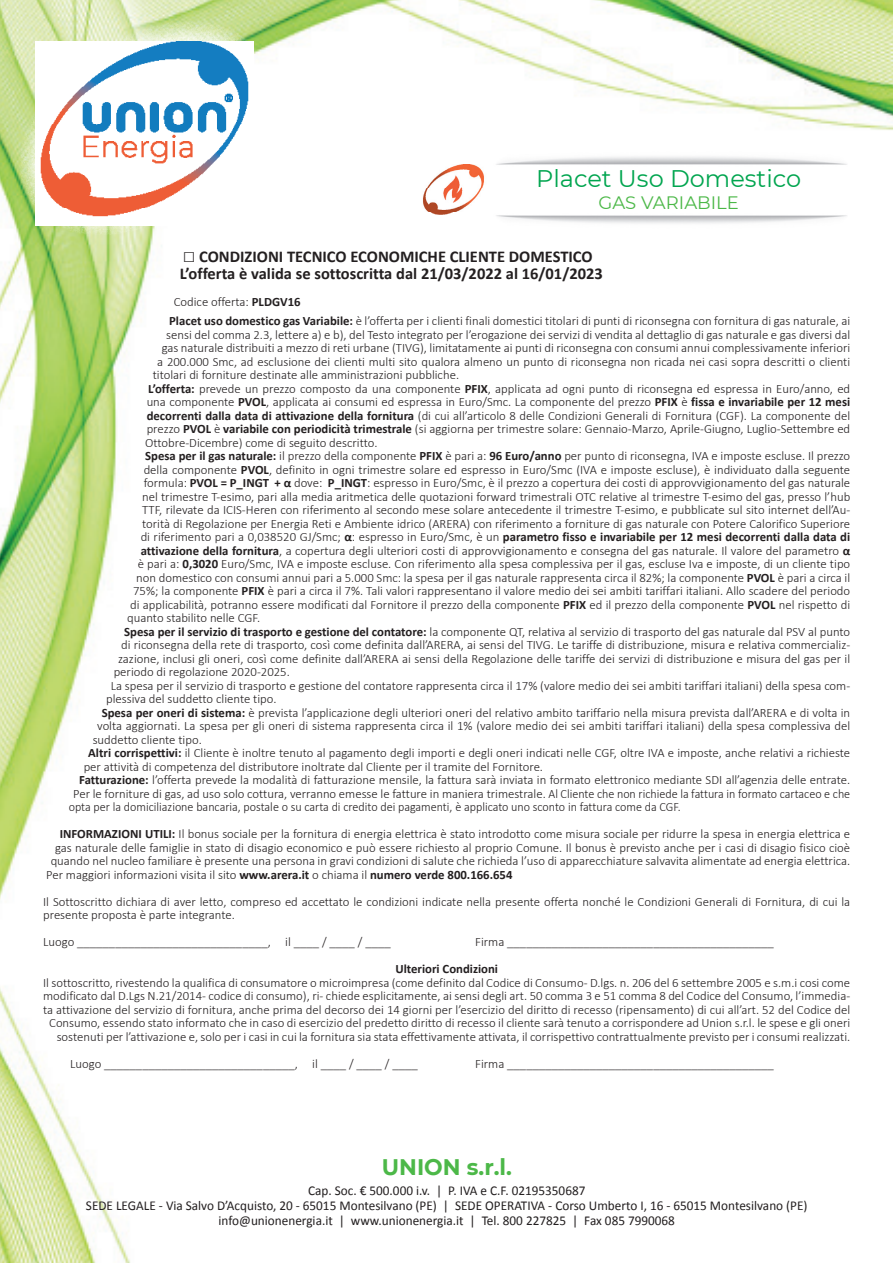
<style>
.page{position:relative;width:893px;height:1263px;background:#fff}
.page>*{position:absolute;margin:0;border:0;box-sizing:border-box;transform-origin:0 0}
.t1{font:24px "Montserrat";color:#00a54f}
.t2{font:700 22.5px "Montserrat";color:#4cb848}
.t3{font:18px "Montserrat";color:#4cb848}
.t4{font:700 16.5px "Calibri";color:#231f20}
.t5{font:13.5px "Calibri";color:#231f20}
.t6{font:300 12.75px/13.5px "Calibri";color:#231f20}
.t7{font:700 12.75px "Calibri";color:#231f20}
.t8{font:300 12.75px "Calibri";color:#231f20;scale:.95 1}
.s1{font-size:21px}
.s2{font-weight:700}
.s3{font-weight:300}
</style>
<div class="page">
<img style="left:0;top:0;width:893px;height:1263px">
<svg style="left:0;top:0;width:310px;height:279px"></svg>
<svg style="left:33px;top:37px;width:225px;height:182px"></svg>
<img style="left:482px;top:205px;width:380px;height:35px">
<img style="left:482px;top:139px;width:380px;height:35px">
<img style="left:35px;top:41px;width:218px;height:184px">
<img style="left:420px;top:165px;width:67px;height:52px">
<p class="t1" style="left:536px;top:162px;width:266px">Placet Uso Domestico</p>
<p class="t3" style="left:598px;top:190px;width:142px">GAS VARIABILE</p>
<p class="t4" style="left:183px;top:246px;width:411px"><span class="s1">□</span> CONDIZIONI TECNICO ECONOMICHE CLIENTE DOMESTICO</p>
<p class="t4" style="left:180px;top:263px;width:425px">L’offerta è valida se sottoscritta dal 21/03/2022 al 16/01/2023</p>
<p class="t6" style="left:174px;top:294px;width:128px">Codice offerta: <span class="s2">PLDGV16</span></p>
<p class="t6" style="left:169px;top:314px;width:683px"><span class="s2">Placet uso domestico gas Variabile:</span> è l’offerta per i clienti finali domestici titolari di punti di riconsegna con fornitura di gas naturale, ai</p>
<p class="t6" style="left:166px;top:327px;width:686px">sensi del comma 2.3, lettere a) e b), del Testo integrato per l’erogazione dei servizi di vendita al dettaglio di gas naturale e gas diversi dal</p>
<p class="t6" style="left:162px;top:341px;width:690px">gas naturale distribuiti a mezzo di reti urbane (TIVG), limitatamente ai punti di riconsegna con consumi annui complessivamente inferiori</p>
<p class="t6" style="left:157px;top:354px;width:695px">a 200.000 Smc, ad esclusione dei clienti multi sito qualora almeno un punto di riconsegna non ricada nei casi sopra descritti o clienti</p>
<p class="t6" style="left:153px;top:368px;width:308px">titolari di forniture destinate alle amministrazioni pubbliche.</p>
<p class="t6" style="left:145px;top:381px;width:707px;text-align:justify"><span class="s2">L’offerta:</span> prevede un prezzo composto da una componente <span class="s2">PFIX</span>, applicata ad ogni punto di riconsegna ed espressa in Euro/anno, ed una componente <span class="s2">PVOL</span>, applicata ai consumi ed espressa in Euro/Smc. La componente del prezzo <span class="s2">PFIX</span> è <span class="s2">fissa e invariabile per 12 mesi decorrenti dalla data di attivazione della fornitura</span> (di cui all’articolo 8 delle Condizioni Generali di Fornitura (CGF). La componente del prezzo <span class="s2">PVOL</span> è <span class="s2">variabile con periodicità trimestrale</span> (si aggiorna per trimestre solare: Gennaio-Marzo, Aprile-Giugno, Luglio-Settembre ed Ottobre-Dicembre) come di seguito descritto.</p>
<p class="t6" style="left:145px;top:449px;width:706px"><span class="s2">Spesa per il gas naturale:</span> il prezzo della componente <span class="s2">PFIX</span> è pari a: <span class="s2">96 Euro/anno</span> per punto di riconsegna, IVA e imposte escluse. Il prezzo</p>
<p class="t6" style="left:144px;top:462px;width:708px">della componente <span class="s2">PVOL</span>, definito in ogni trimestre solare ed espresso in Euro/Smc (IVA e imposte escluse), è individuato dalla seguente</p>
<p class="t6" style="left:144px;top:476px;width:708px">formula: <span class="s2">PVOL = P_INGT + α</span> dove: <span class="s2">P_INGT</span>: espresso in Euro/Smc, è il prezzo a copertura dei costi di approvvigionamento del gas naturale</p>
<p class="t6" style="left:142px;top:489px;width:710px">nel trimestre T-esimo, pari alla media aritmetica delle quotazioni forward trimestrali OTC relative al trimestre T-esimo del gas, presso l’hub</p>
<p class="t6" style="left:142px;top:503px;width:709px">TTF, rilevate da ICIS-Heren con riferimento al secondo mese solare antecedente il trimestre T-esimo, e pubblicate sul sito internet dell’Au-</p>
<p class="t6" style="left:142px;top:516px;width:710px">torità di Regolazione per Energia Reti e Ambiente idrico (ARERA) con riferimento a forniture di gas naturale con Potere Calorifico Superiore</p>
<p class="t7" style="left:141px;top:529px;width:711px"><span class="s3">di riferimento pari a 0,038520 GJ/Smc;</span> α<span class="s3">: espresso in Euro/Smc, è un</span> parametro fisso e invariabile per 12 mesi decorrenti dalla data di</p>
<p class="t6" style="left:141px;top:543px;width:711px"><span class="s2">attivazione della fornitura</span>, a copertura degli ulteriori costi di approvvigionamento e consegna del gas naturale. Il valore del parametro <span class="s2">α</span></p>
<p class="t6" style="left:138px;top:557px;width:714px">è pari a: <span class="s2">0,3020</span> Euro/Smc, IVA e imposte escluse. Con riferimento alla spesa complessiva per il gas, escluse Iva e imposte, di un cliente tipo</p>
<p class="t6" style="left:136px;top:570px;width:715px">non domestico con consumi annui pari a 5.000 Smc: la spesa per il gas naturale rappresenta circa il 82%; la componente <span class="s2">PVOL</span> è pari a circa il</p>
<p class="t6" style="left:133px;top:584px;width:719px">75%; la componente <span class="s2">PFIX</span> è pari a circa il 7%. Tali valori rappresentano il valore medio dei sei ambiti tariffari italiani. Allo scadere del periodo</p>
<p class="t6" style="left:130px;top:597px;width:722px">di applicabilità, potranno essere modificati dal Fornitore il prezzo della componente <span class="s2">PFIX</span> ed il prezzo della componente <span class="s2">PVOL</span> nel rispetto di</p>
<p class="t6" style="left:127px;top:611px;width:134px">quanto stabilito nelle CGF.</p>
<p class="t6" style="left:124px;top:624px;width:727px"><span class="s2">Spesa per il servizio di trasporto e gestione del contatore:</span> la componente QT, relativa al servizio di trasporto del gas naturale dal PSV al punto</p>
<p class="t6" style="left:121px;top:638px;width:730px">di riconsegna della rete di trasporto, così come definita dall’ARERA, ai sensi del TIVG. Le tariffe di distribuzione, misura e relativa commercializ-</p>
<p class="t6" style="left:118px;top:651px;width:734px">zazione, inclusi gli oneri, così come definite dall’ARERA ai sensi della Regolazione delle tariffe dei servizi di distribuzione e misura del gas per il</p>
<p class="t6" style="left:114px;top:665px;width:178px">periodo di regolazione 2020-2025.</p>
<p class="t6" style="left:106px;top:678px;width:745px;text-indent:4px">La spesa per il servizio di trasporto e gestione del contatore rappresenta circa il 17% (valore medio dei sei ambiti tariffari italiani) della spesa com&shy;plessiva del suddetto cliente tipo.</p>
<p class="t6" style="left:102px;top:705px;width:750px"><span class="s2">Spesa per oneri di sistema:</span> è prevista l’applicazione degli ulteriori oneri del relativo ambito tariffario nella misura prevista dall’ARERA e di volta in</p>
<p class="t6" style="left:97px;top:719px;width:755px">volta aggiornati. La spesa per gli oneri di sistema rappresenta circa il 1% (valore medio dei sei ambiti tariffari italiani) della spesa complessiva del</p>
<p class="t6" style="left:93px;top:732px;width:111px">suddetto cliente tipo.</p>
<p class="t6" style="left:84px;top:746px;width:768px;text-indent:4px"><span class="s2">Altri corrispettivi:</span> il Cliente è inoltre tenuto al pagamento degli importi e degli oneri indicati nelle CGF, oltre IVA e imposte, anche relativi a richieste per attività di competenza del distributore inoltrate dal Cliente per il tramite del Fornitore.</p>
<p class="t6" style="left:79px;top:773px;width:773px"><span class="s2">Fatturazione:</span> l’offerta prevede la modalità di fatturazione mensile, la fattura sarà inviata in formato elettronico mediante SDI all’agenzia delle entrate.</p>
<p class="t6" style="left:73px;top:786px;width:779px">Per le forniture di gas, ad uso solo cottura, verranno emesse le fatture in maniera trimestrale. Al Cliente che non richiede la fattura in formato cartaceo e che</p>
<p class="t8" style="left:69px;top:799px;width:646px">opta per la domiciliazione bancaria, postale o su carta di credito dei pagamenti, è applicato uno sconto in fattura come da CGF.</p>
<p class="t6" style="left:60px;top:827px;width:792px"><span class="s2">INFORMAZIONI UTILI:</span> Il bonus sociale per la fornitura di energia elettrica è stato introdotto come misura sociale per ridurre la spesa in energia elettrica e</p>
<p class="t6" style="left:55px;top:840px;width:796px">gas naturale delle famiglie in stato di disagio economico e può essere richiesto al proprio Comune. Il bonus è previsto anche per i casi di disagio fisico cioè</p>
<p class="t6" style="left:51px;top:854px;width:801px">quando nel nucleo familiare è presente una persona in gravi condizioni di salute che richieda l’uso di apparecchiature salvavita alimentate ad energia elettrica.</p>
<p class="t6" style="left:46px;top:867px;width:468px">Per maggiori informazioni visita il sito <span class="s2">www.arera.it</span> o chiama il <span class="s2">numero verde 800.166.654</span></p>
<p class="t6" style="left:43px;top:894px;width:808px">Il Sottoscritto dichiara di aver letto, compreso ed accettato le condizioni indicate nella presente offerta nonché le Condizioni Generali di Fornitura, di cui la presente proposta è parte integrante.</p>
<p class="t6" style="left:43px;top:935px;width:349px">Luogo ______________________________, il ____ / ____ / ____</p>
<p class="t6" style="left:475px;top:935px;width:300px">Firma __________________________________________</p>
<p class="t7" style="left:395px;top:961px;width:104px">Ulteriori Condizioni</p>
<p class="t6" style="left:43px;top:975px;width:809px;text-align:right">Il sottoscritto, rivestendo la qualifica di consumatore o microimpresa (come definito dal Codice di Consumo- D.lgs. n. 206 del 6 settembre 2005 e s.m.i cosi come modificato dal D.Lgs N.21/2014- codice di consumo), ri- chiede esplicitamente, ai sensi degli art. 50 comma 3 e 51 comma 8 del Codice del Consumo, l’immedia&shy;ta attivazione del servizio di fornitura, anche prima del decorso dei 14 giorni per l’esercizio del diritto di recesso (ripensamento) di cui all’art. 52 del Codice del Consumo, essendo stato informato che in caso di esercizio del predetto diritto di recesso il cliente sarà tenuto a corrispondere ad Union s.r.l. le spese e gli oneri sostenuti per l’attivazione e, solo per i casi in cui la fornitura sia stata effettivamente attivata, il corrispettivo contrattualmente previsto per i consumi realizzati.</p>
<p class="t6" style="left:70px;top:1056px;width:349px">Luogo ______________________________, il ____ / ____ / ____</p>
<p class="t6" style="left:475px;top:1056px;width:300px">Firma __________________________________________</p>
<p class="t2" style="left:382px;top:1151px;width:132px">UNION s.r.l.</p>
<p class="t5" style="left:308px;top:1182px;width:279px">Cap. Soc. € 500.000 i.v. | P. IVA e C.F. 02195350687</p>
<p class="t5" style="left:86px;top:1197px;width:723px">SEDE LEGALE - Via Salvo D’Acquisto, 20 - 65015 Montesilvano (PE) | SEDE OPERATIVA - Corso Umberto I, 16 - 65015 Montesilvano (PE)</p>
<p class="t5" style="left:219px;top:1212px;width:458px">info@unionenergia.it | www.unionenergia.it | Tel. 800 227825 | Fax 085 7990068</p>
</div>
